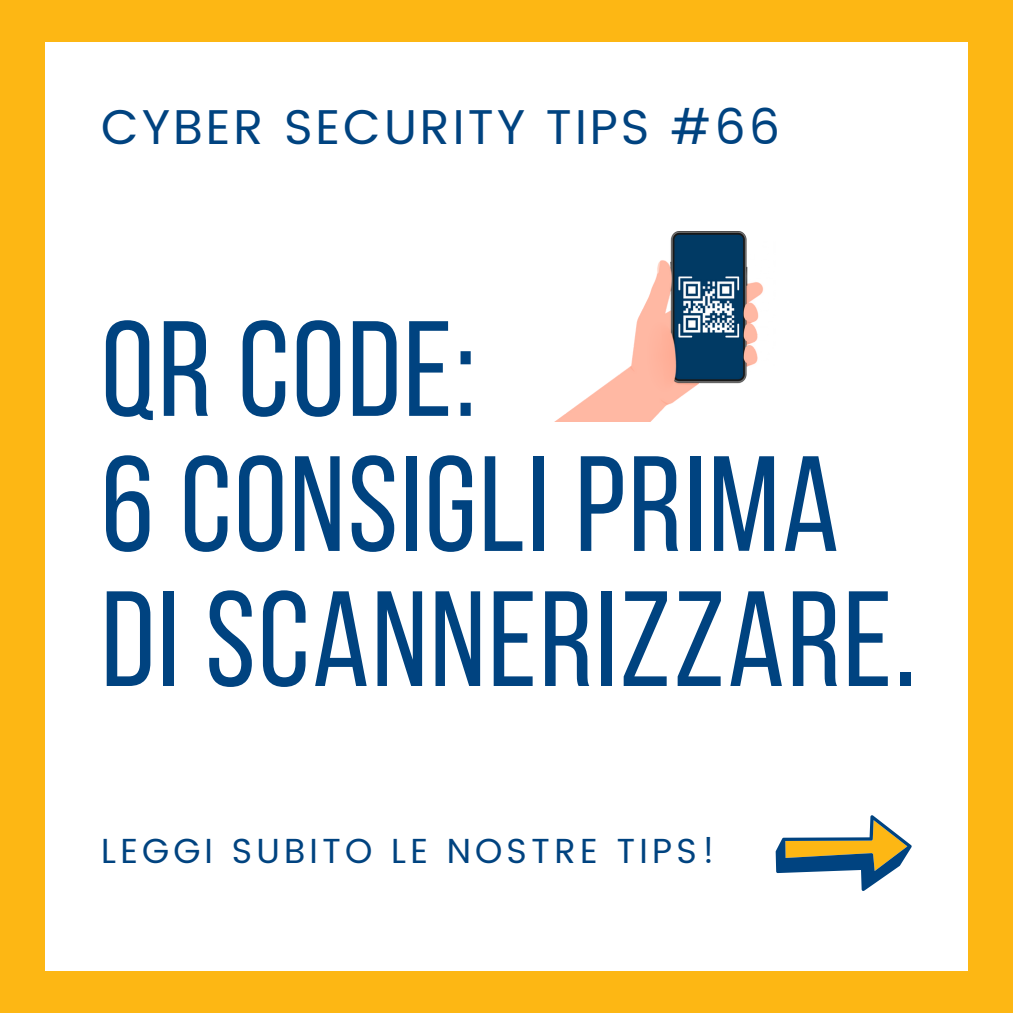
<style>
.page{position:relative;width:1013px;height:1013px;background:#fff}
.page>*{position:absolute;margin:0;border:0;box-sizing:border-box;transform-origin:0 0}
.t1{font:135.25px "Bebas Neue";letter-spacing:.02em;color:#004380}
.t2{font:48.75px "Poppins";letter-spacing:.06em;color:#004380}
.t3{font:34.75px "Poppins";letter-spacing:.12em;color:#004380}
</style>
<div class="page">
<div style="left:0;top:0;width:1012px;height:1012px;background:#fdb714"></div>
<div style="left:45px;top:42px;width:922px;height:928px;background:#fff"></div>
<svg style="left:775px;top:815px;width:136px;height:76px"></svg>
<img style="left:556px;top:232px;width:207px;height:189px">
<p class="t2" style="left:101px;top:98px;width:680px">CYBER SECURITY TIPS #66</p>
<p class="t1" style="left:101px;top:314px;width:376px">QR CODE:</p>
<p class="t1" style="left:101px;top:449px;width:739px">6 CONSIGLI PRIMA</p>
<p class="t1" style="left:101px;top:584px;width:816px">DI SCANNERIZZARE.</p>
<p class="t3" style="left:101px;top:830px;width:615px">LEGGI SUBITO LE NOSTRE TIPS!</p>
</div>
